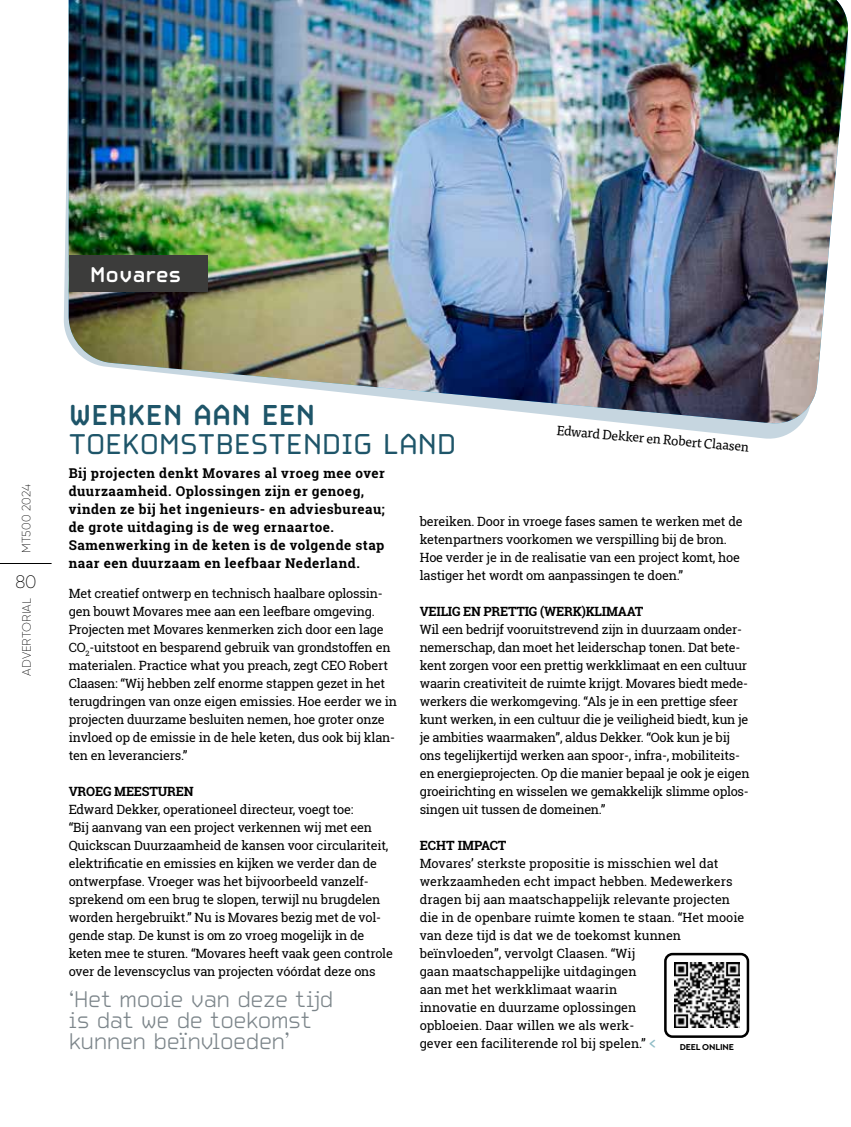
<style>
.page{position:relative;width:851px;height:1127px;background:#fff}
.page>*{position:absolute;margin:0;border:0;box-sizing:border-box;transform-origin:0 0}
.t1{font:28.5px "Automate OT";letter-spacing:-.005em;color:#1e5569}
.t2{font:700 28.5px "Automate OT";letter-spacing:-.005em;color:#1e5569}
.t3{font:300 22.5px/21px "Automate OT";letter-spacing:-.02em;color:#7c858a}
.t4{font:700 21px "Automate OT";color:#fff}
.t5{font:200 18px "Gilroy";color:#000}
.t6{font:700 13.5px/18px "Roboto Slab";letter-spacing:.035em;color:#000}
.t7{font:13.5px "Tisa Pro";color:#000}
.t8{font:12.75px/18px "Roboto Slab";letter-spacing:-.015em;color:#000}
.t9{font:700 12.75px "Roboto Slab";letter-spacing:-.02em;color:#000}
.t10{font:700 12.75px "Roboto Slab";color:#000}
.t11{font:200 12px "Gilroy";letter-spacing:.01em;color:#000}
.t12{font:700 9px "Cera Pro";letter-spacing:-.015em;color:#000}
.s1{font-family:"Automate OT";font-weight:700;color:#91bdc7}
</style>
<div class="page">
<svg style="left:64px;top:0;width:736px;height:439px"></svg>
<img style="left:69px;top:0;width:779px;height:423px">
<img style="left:674px;top:963px;width:65px;height:65px">
<div style="left:664px;top:953px;width:85px;height:85px;border:3px solid #000;border-radius:7px"></div>
<div style="left:69px;top:255px;width:139px;height:36px;background:#3c3c3b"></div>
<hr style="left:0;top:563px;width:52px;height:1px;background:#000">
<h3 class="t4" style="left:90px;top:260px;width:93px">Movares</h3>
<p class="t11" style="left:19px;top:553px;width:70px;rotate:-90deg">MT500 2024</p>
<h3 class="t5" style="left:16px;top:571px;width:22px">80</h3>
<p class="t11" style="left:19px;top:676px;width:79px;rotate:-90deg">ADVERTORIAL</p>
<h1 class="t2" style="left:69px;top:396px;width:248px">WERKEN AAN EEN</h1>
<h1 class="t1" style="left:69px;top:424px;width:389px">TOEKOMSTBESTENDIG LAND</h1>
<p class="t7" style="left:557px;top:420px;width:194px;rotate:5deg">Edward Dekker en Robert Claasen</p>
<p class="t6" style="left:69px;top:464px;width:318px">Bij projecten denkt Movares al vroeg mee over duurzaamheid. Oplossingen zijn er genoeg, vinden ze bij het ingenieurs- en adviesbureau; de grote uitdaging is de weg ernaartoe.<br>Samenwerking in de keten is de volgende stap naar een duurzaam en leefbaar Nederland.</p>
<p class="t8" style="left:69px;top:584px;width:330px">Met creatief ontwerp en technisch haalbare oplossin&shy;gen bouwt Movares mee aan een leefbare omgeving.<br>Projecten met Movares kenmerken zich door een lage CO<sub>2</sub>-uitstoot en besparend gebruik van grondstoffen en materialen. Practice what you preach, zegt CEO Robert Claasen: “Wij hebben zelf enorme stappen gezet in het terugdringen van onze eigen emissies. Hoe eerder we in projecten duurzame besluiten nemen, hoe groter onze invloed op de emissie in de hele keten, dus ook bij klan&shy;ten en leveranciers.”</p>
<p class="t9" style="left:69px;top:782px;width:126px">VROEG MEESTUREN</p>
<p class="t8" style="left:69px;top:800px;width:325px">Edward Dekker, operationeel directeur, voegt toe:<br>“Bij aanvang van een project verkennen wij met een Quickscan Duurzaamheid de kansen voor circulariteit, elektrificatie en emissies en kijken we verder dan de ontwerpfase. Vroeger was het bijvoorbeeld vanzelf&shy;sprekend om een brug te slopen, terwijl nu brugdelen worden hergebruikt.” Nu is Movares bezig met de vol&shy;gende stap. De kunst is om zo vroeg mogelijk in de keten mee te sturen. “Movares heeft vaak geen controle over de levenscyclus van projecten vóórdat deze ons</p>
<h2 class="t3" style="left:69px;top:988px;width:266px">‘Het mooie van deze tijd is dat we de toekomst kunnen beïnvloeden’</h2>
<p class="t8" style="left:419px;top:512px;width:324px">bereiken. Door in vroege fases samen te werken met de ketenpartners voorkomen we verspilling bij de bron.<br>Hoe verder je in de realisatie van een project komt, hoe lastiger het wordt om aanpassingen te doen.”</p>
<p class="t9" style="left:419px;top:602px;width:225px">VEILIG EN PRETTIG (WERK)KLIMAAT</p>
<p class="t8" style="left:419px;top:620px;width:331px">Wil een bedrijf vooruitstrevend zijn in duurzaam onder&shy;nemerschap, dan moet het leiderschap tonen. Dat bete&shy;kent zorgen voor een prettig werkklimaat en een cultuur waarin creativiteit de ruimte krijgt. Movares biedt mede&shy;werkers die werkomgeving. “Als je in een prettige sfeer kunt werken, in een cultuur die je veiligheid biedt, kun je je ambities waarmaken”, aldus Dekker. “Ook kun je bij ons tegelijkertijd werken aan spoor-, infra-, mobiliteits&shy;en energieprojecten. Op die manier bepaal je ook je eigen groeirichting en wisselen we gemakkelijk slimme oplos&shy;singen uit tussen de domeinen.”</p>
<p class="t10" style="left:419px;top:837px;width:88px">ECHT IMPACT</p>
<p class="t8" style="left:419px;top:854px;width:326px">Movares’ sterkste propositie is misschien wel dat werkzaamheden echt impact hebben. Medewerkers dragen bij aan maatschappelijk relevante projecten die in de openbare ruimte komen te staan. “Het mooie van deze tijd is dat we de toekomst kunnen</p>
<p class="t8" style="left:419px;top:944px;width:238px">beïnvloeden”, vervolgt Claasen. “Wij gaan maatschappelijke uitdagingen aan met het werkklimaat waarin innovatie en duurzame oplossingen opbloeien. Daar willen we als werk&shy;gever een faciliterende rol bij spelen.” <span class="s1">&lt;</span></p>
<p class="t12" style="left:679px;top:1040px;width:56px">DEEL ONLINE</p>
</div>
